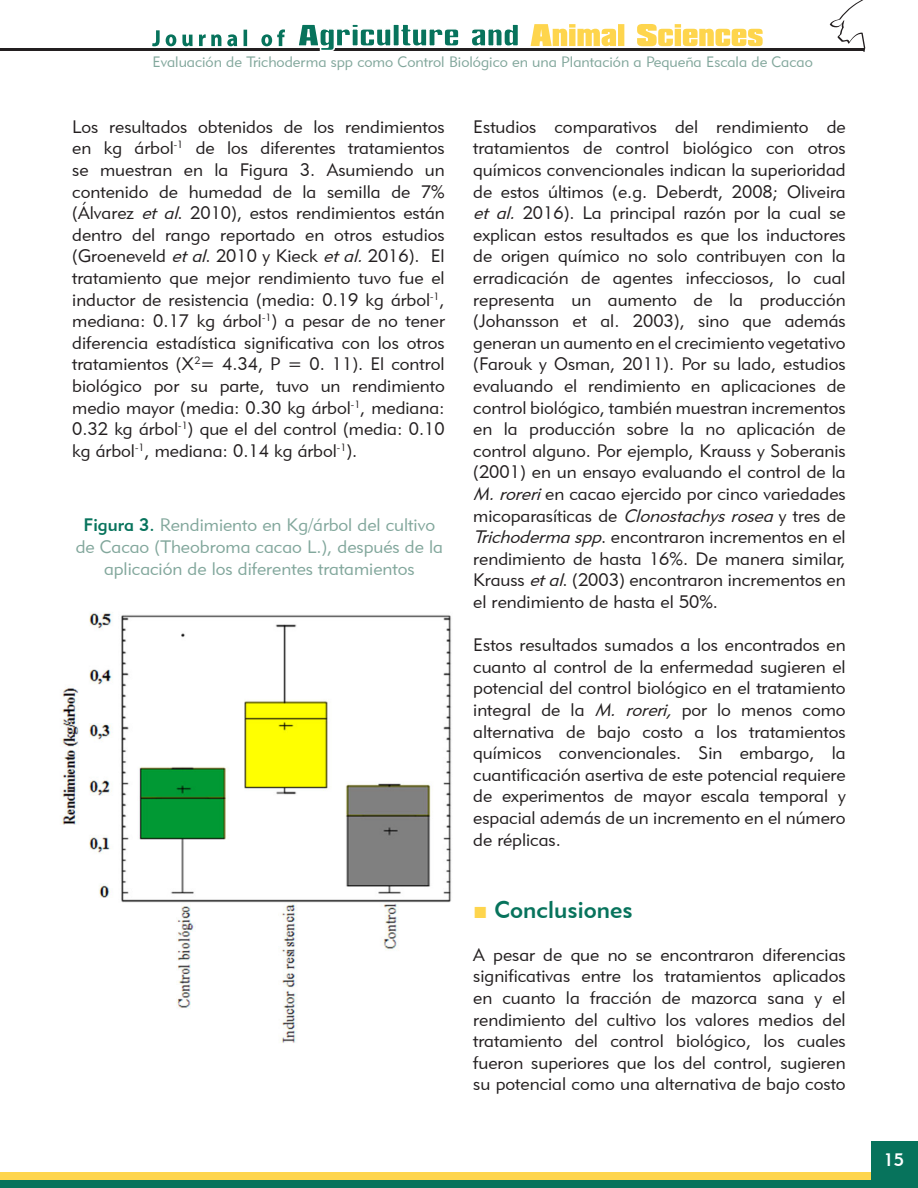
<style>
.page{position:relative;width:918px;height:1188px;background:#fff}
.page>*{position:absolute;margin:0;border:0;box-sizing:border-box;transform-origin:0 0}
.t1{font:24px "Geometric 415 BT Medium A";color:#07735c}
.t2{font:18px/21.6px "Geometric 415 BT Lite A";color:#231f20;text-align:justify}
.t3{font:18px/21.6px "Geometric 415 BT Lite A";color:#82a79c;text-align:center}
.t4{font:18px "Geometric 415 BT Medium A";color:#fff}
.t5{font:15px "Geometric 415 BT Lite A";color:#82a79c}
.s1{font-style:italic}
.s2{font-family:"Geometric 415 BT Medium A";color:#07735c}
.s3{font-family:"Arial";color:#fed54d}
</style>
<div class="page">
<div style="left:0;top:1173px;width:918px;height:15px;background:#fed54d"></div>
<div style="left:871px;top:1141px;width:47px;height:47px;background:#07735c"></div>
<div style="left:0;top:1180px;width:918px;height:8px;background:#07735c"></div>
<hr style="left:0;top:49px;width:867px;height:2px;background:#231f20">
<svg style="left:829px;top:0;width:38px;height:51px"></svg>
<svg style="left:152px;top:29px;width:133px;height:17px"></svg>
<svg style="left:296px;top:24px;width:224px;height:27px"></svg>
<svg style="left:531px;top:24px;width:232px;height:22px"></svg>
<img style="left:60px;top:612px;width:392px;height:431px">
<p class="t5" style="left:152px;top:53px;width:662px">Evaluación de Trichoderma spp como Control Biológico en una Plantación a Pequeña Escala de Cacao</p>
<p class="t2" style="left:72px;top:115px;width:374px">Los resultados obtenidos de los rendimientos en kg árbol<sup>-1</sup> de los diferentes tratamientos se muestran en la Figura 3. Asumiendo un contenido de humedad de la semilla de 7% (Álvarez <span class="s1">et al</span>. 2010), estos rendimientos están dentro del rango reportado en otros estudios (Groeneveld <span class="s1">etal</span>. 2010 y Kieck <span class="s1">etal.</span>2016). El tratamiento que mejor rendimiento tuvo fue el inductor de resistencia (media: 0.19 kg árbol<sup>-1</sup>, mediana: 0.17 kg árbol<sup>-1</sup>) a pesar de no tener diferencia estadística significativa con los otros tratamientos (X<sup>2</sup>= 4.34, P = 0. 11). El control biológico por su parte, tuvo un rendimiento medio mayor (media: 0.30 kg árbol<sup>-1</sup>, mediana:<br>0.32 kg árbol<sup>-1</sup>) que el del control (media: 0.10 kg árbol<sup>-1</sup>, mediana: 0.14 kg árbol<sup>-1</sup>).</p>
<p class="t2" style="left:473px;top:115px;width:374px">Estudios comparativos del rendimiento de tratamientos de control biológico con otros químicos convencionales indican la superioridad de estos últimos (e.g. Deberdt, 2008; Oliveira <span class="s1">et al.</span> 2016). La principal razón por la cual se explican estos resultados es que los inductores de origen químico no solo contribuyen con la erradicación de agentes infecciosos, lo cual representa un aumento de la producción (Johansson et al. 2003), sino que además generan un aumento en el crecimiento vegetativo (Farouk y Osman, 2011). Por su lado, estudios evaluando el rendimiento en aplicaciones de control biológico, también muestran incrementos en la producción sobre la no aplicación de control alguno. Por ejemplo, Krauss y Soberanis (2001) en un ensayo evaluando el control de la <span class="s1">M.roreri</span>en cacao ejercido por cinco variedades micoparasíticas de <span class="s1">Clonostachysrosea</span>y tres de <span class="s1">Trichodermaspp</span>. encontraron incrementos en el rendimiento de hasta 16%. De manera similar, Krauss <span class="s1">etal</span>. (2003) encontraron incrementos en el rendimiento de hasta el 50%.</p>
<p class="t2" style="left:473px;top:634px;width:374px">Estos resultados sumados a los encontrados en cuanto al control de la enfermedad sugieren el potencial del control biológico en el tratamiento integral de la <span class="s1">M. roreri,</span> por lo menos como alternativa de bajo costo a los tratamientos químicos convencionales. Sin embargo, la cuantificación asertiva de este potencial requiere de experimentos de mayor escala temporal y espacial además de un incremento en el número de réplicas.</p>
<p class="t3" style="left:76px;top:514px;width:369px"><span class="s2">Figura 3.</span> Rendimiento en Kg/árbol del cultivo de Cacao (Theobroma cacao L.), después de la aplicación de los diferentes tratamientos</p>
<p class="t1" style="left:473px;top:894px;width:161px"><span class="s3">■</span> Conclusiones</p>
<p class="t2" style="left:473px;top:943px;width:374px">A pesar de que no se encontraron diferencias significativas entre los tratamientos aplicados en cuanto la fracción de mazorca sana y el rendimiento del cultivo los valores medios del tratamiento del control biológico, los cuales fueron superiores que los del control, sugieren su potencial como una alternativa de bajo costo</p>
<p class="t4" style="left:884px;top:1149px;width:22px">15</p>
</div>
